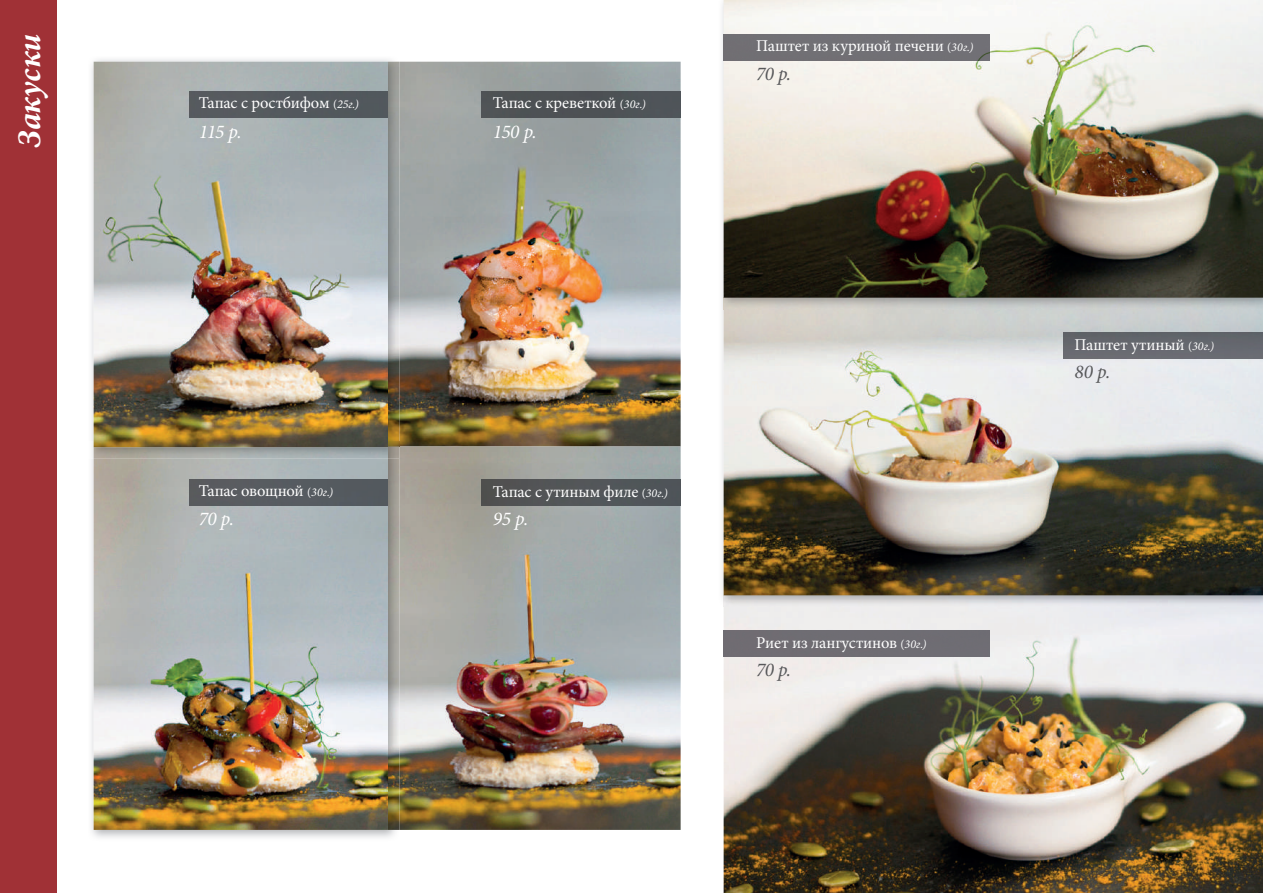
<style>
.page{position:relative;width:1263px;height:893px;background:#fff}
.page>*{position:absolute;margin:0;border:0;box-sizing:border-box;transform-origin:0 0}
.t1{font:italic 700 33px "Minion Pro";letter-spacing:-.01em;color:#fff}
.t2{font:italic 19.5px "Minion Pro";letter-spacing:-.045em;color:#fff}
.t3{font:italic 19.5px "Minion Pro";color:#57585a}
.t4{font:16.5px "Minion Pro";letter-spacing:-.01em;color:#fff}
.s1{font-size:12px}
.s2{font-style:italic;font-size:12px}
</style>
<div class="page">
<img style="left:724px;top:0;width:539px;height:893px">
<img style="left:399px;top:62px;width:282px;height:768px">
<img style="left:482px;top:480px;width:198px;height:26px">
<div style="left:482px;top:92px;width:198px;height:26px;background:#4d5155"></div>
<img style="left:91px;top:59px;width:308px;height:779px">
<img style="left:388px;top:459px;width:11px;height:371px">
<img style="left:94px;top:447px;width:294px;height:383px">
<img style="left:94px;top:62px;width:305px;height:385px">
<img style="left:91px;top:441px;width:3px;height:18px">
<svg style="left:388px;top:441px;width:11px;height:18px"></svg>
<div style="left:189px;top:92px;width:199px;height:26px;background:#54595e"></div>
<div style="left:189px;top:480px;width:199px;height:26px;background:#575b60"></div>
<img style="left:722px;top:309px;width:46px;height:298px">
<img style="left:767px;top:595px;width:496px;height:1px">
<img style="left:722px;top:0;width:2px;height:292px">
<img style="left:722px;top:292px;width:541px;height:17px">
<div style="left:1063px;top:332px;width:200px;height:26px;background:#66686e"></div>
<div style="left:724px;top:34px;width:265px;height:26px;background:#717075"></div>
<div style="left:724px;top:630px;width:265px;height:26px;background:#6f6d73"></div>
<div style="left:0;top:0;width:57px;height:893px;background:#a03136"></div>
<h1 class="t1" style="left:6px;top:148px;width:115px;rotate:-90deg">Закуски</h1>
<p class="t4" style="left:199px;top:92px;width:161px">Тапас с ростбифом <span class="s1">(</span><span class="s2">25г.)</span></p>
<p class="t2" style="left:199px;top:118px;width:44px">115 р.</p>
<p class="t4" style="left:199px;top:480px;width:136px">Тапас овощной <span class="s1">(</span><span class="s2">30г.)</span></p>
<p class="t2" style="left:199px;top:506px;width:37px">70 р.</p>
<p class="t4" style="left:493px;top:92px;width:154px">Тапас с креветкой <span class="s1">(</span><span class="s2">30г.)</span></p>
<p class="t2" style="left:493px;top:118px;width:45px">150 р.</p>
<p class="t4" style="left:756px;top:35px;width:219px">Паштет из куриной печени <span class="s1">(</span><span class="s2">30г.)</span></p>
<p class="t3" style="left:756px;top:60px;width:37px">70 р.</p>
<p class="t4" style="left:493px;top:481px;width:176px">Тапас с утиным филе <span class="s1">(</span><span class="s2">30г.)</span></p>
<p class="t2" style="left:493px;top:506px;width:37px">95 р.</p>
<p class="t4" style="left:756px;top:631px;width:172px">Риет из лангустинов <span class="s1">(</span><span class="s2">30г.)</span></p>
<p class="t3" style="left:756px;top:657px;width:37px">70 р.</p>
<p class="t4" style="left:1074px;top:333px;width:141px">Паштет утиный <span class="s1">(</span><span class="s2">30г.)</span></p>
<p class="t3" style="left:1074px;top:359px;width:37px">80 р.</p>
</div>
